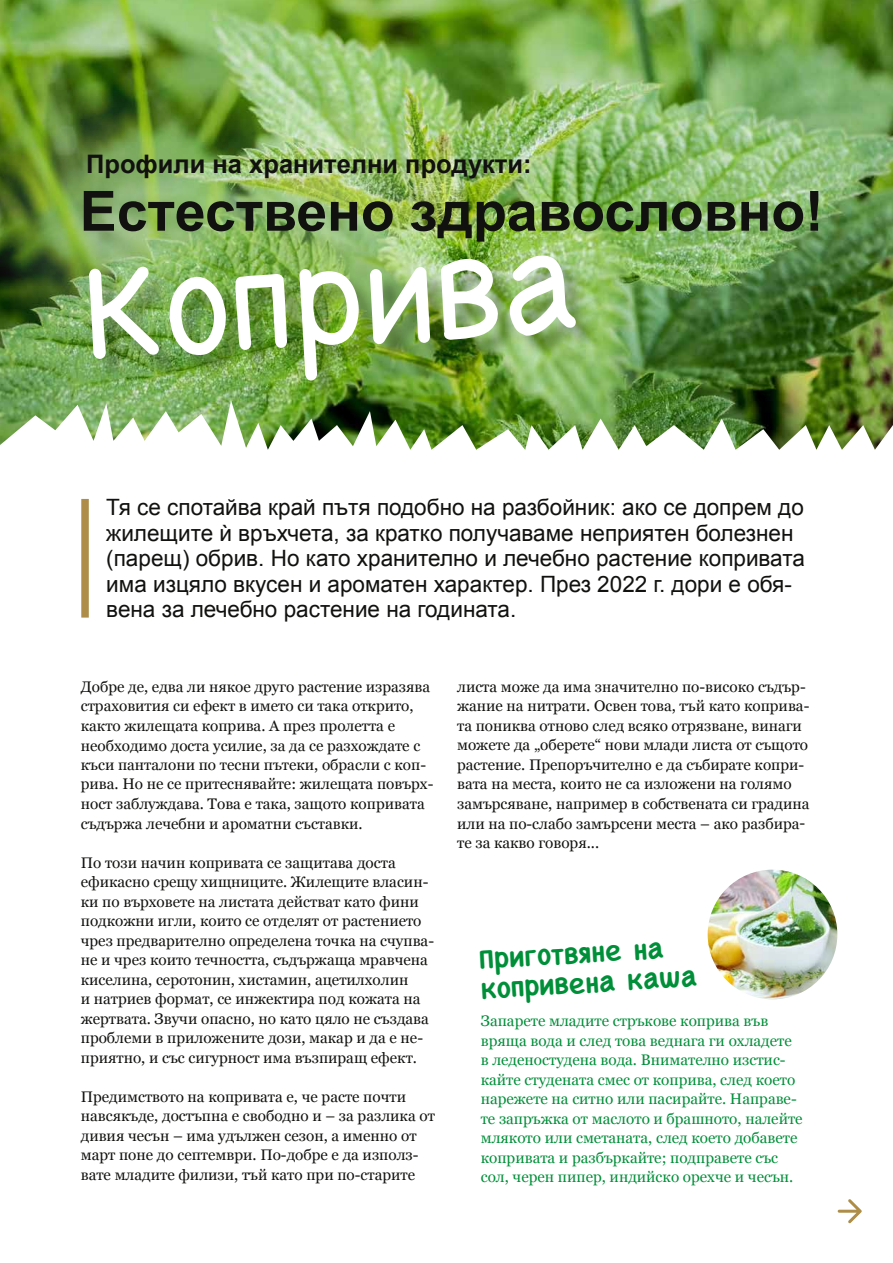
<style>
.page{position:relative;width:893px;height:1263px;background:#fff}
.page>*{position:absolute;margin:0;border:0;box-sizing:border-box;transform-origin:0 0}
.t1{font:300 134.25px "Chalkboard SE";color:#fff}
.t2{font:700 55.5px "Arial";color:#11110f}
.t3{font:700 28.5px/30px "Chalkboard SE";color:#008f39}
.t4{font:700 25.5px "Arial";color:#11110f}
.t5{font:22.5px/25.5px "Arial";color:#11110f}
.t6{font:15.3px/19.5px "Georgia";color:#11110f}
.t7{font:15.3px/19.5px "Georgia";color:#008f39}
</style>
<div class="page">
<img style="left:0;top:0;width:893px;height:400px">
<img style="left:191px;top:64px;width:280px;height:279px;border-radius:50%">
<img style="left:0;top:74px;width:248px;height:280px">
<div style="left:81px;top:499px;width:8px;height:119px;background:#ad8d48"></div>
<svg style="left:838px;top:1199px;width:24px;height:24px"></svg>
<div style="left:92px;top:258px;width:507px;height:145px;background:#11110f;opacity:.27"></div>
<img style="left:0;top:400px;width:893px;height:50px">
<img style="left:708px;top:870px;width:129px;height:129px;border-radius:65px">
<h3 class="t4" style="left:86px;top:147px;width:447px">Профили на хранителни продукти:</h3>
<h2 class="t2" style="left:80px;top:175px;width:745px">Естествено здравословно!</h2>
<h1 class="t1" style="left:79px;top:194px;width:496px;rotate:-3deg">Коприва</h1>
<p class="t5" style="left:106px;top:495px;width:700px">Тя се спотайва край пътя подобно на разбойник: ако се допрем до жилещите ѝ връхчета, за кратко получаваме неприятен болезнен (парещ) обрив. Но като хранително и лечебно растение копривата има изцяло вкусен и ароматен характер. През 2022 г. дори е обя&shy;вена за лечебно растение на годината.</p>
<p class="t6" style="left:81px;top:676px;width:354px">Добре де, едва ли някое друго растение изразява страховития си ефект в името си така открито, както жилещата коприва. А през пролетта е необходимо доста усилие, за да се разхождате с къси панталони по тесни пътеки, обрасли с коп&shy;рива. Но не се притеснявайте: жилещата повърх&shy;ност заблуждава. Това е така, защото копривата съдържа лечебни и ароматни съставки.</p>
<p class="t6" style="left:81px;top:852px;width:355px">По този начин копривата се защитава доста ефикасно срещу хищниците. Жилещите власин&shy;ки по върховете на листата действат като фини подкожни игли, които се отделят от растението чрез предварително определена точка на счупва&shy;не и чрез които течността, съдържаща мравчена киселина, серотонин, хистамин, ацетилхолин<br>и натриев формат, се инжектира под кожата на жертвата. Звучи опасно, но като цяло не създава проблеми в приложените дози, макар и да е не&shy;приятно, и със сигурност има възпиращ ефект.</p>
<p class="t6" style="left:81px;top:1086px;width:356px">Предимството на копривата е, че расте почти навсякъде, достъпна е свободно и – за разлика от дивия чесън – има удължен сезон, а именно от март поне до септември. По-добре е да използ&shy;вате младите филизи, тъй като при по-старите</p>
<p class="t6" style="left:457px;top:676px;width:354px">листа може да има значително по-високо съдър&shy;жание на нитрати. Освен това, тъй като коприва&shy;та пониква отново след всяко отрязване, винаги можете да „оберете“ нови млади листа от същото растение. Препоръчително е да събирате копри&shy;вата на места, които не са изложени на голямо замърсяване, например в собствената си градина или на по-слабо замърсени места – ако разбира&shy;те за какво говоря...</p>
<h3 class="t3" style="left:478px;top:943px;width:218px;rotate:-3deg">Приготвяне на копривена каша</h3>
<p class="t7" style="left:481px;top:1010px;width:323px">Запарете младите стръкове коприва във вряща вода и след това веднага ги охладете в леденостудена вода. Внимателно изстис&shy;кайте студената смес от коприва, след което нарежете на ситно или пасирайте. Направе&shy;те запръжка от маслото и брашното, налейте млякото или сметаната, след което добавете копривата и разбъркайте; подправете със сол, черен пипер, индийско орехче и чесън.</p>
</div>
